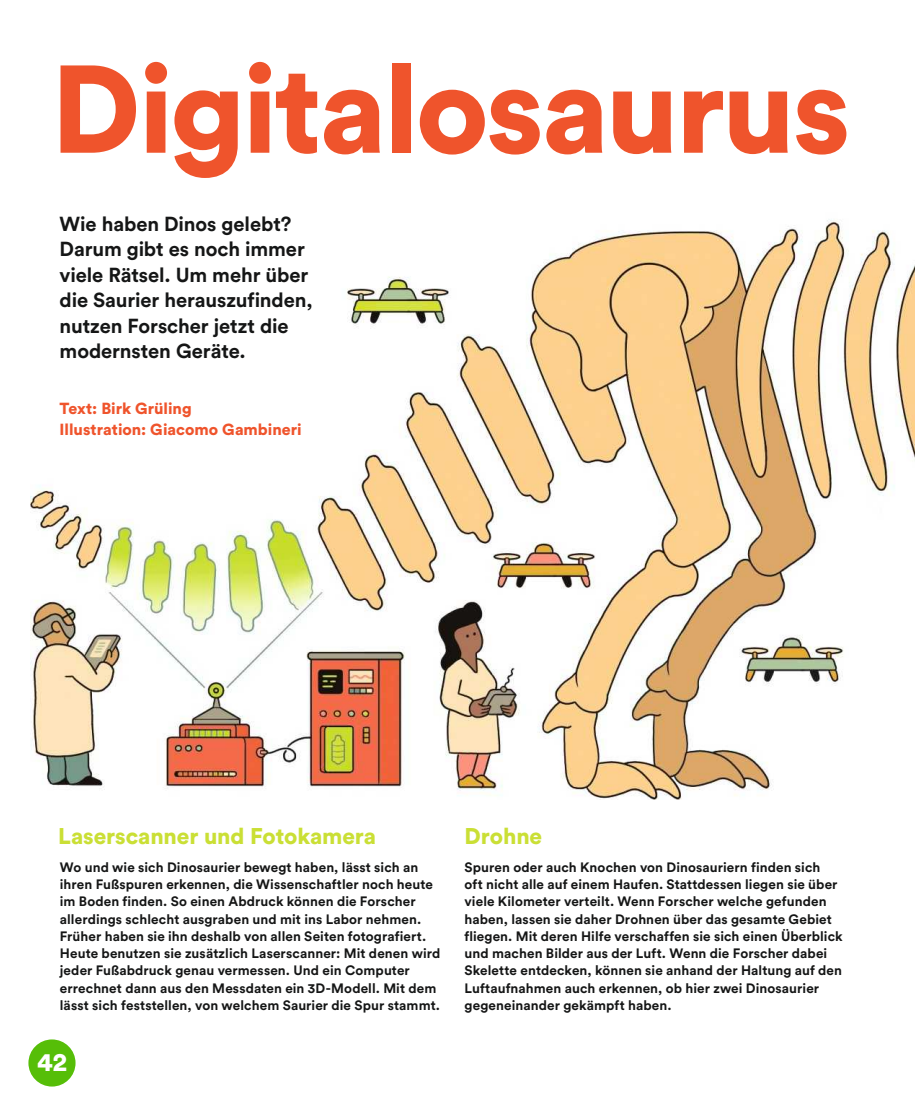
<style>
.page{position:relative;width:915px;height:1115px;background:#fff}
.page>*{position:absolute;margin:0;border:0;box-sizing:border-box;transform-origin:0 0}
.t1{font:900 123px "Circular Std";letter-spacing:-.025em;color:#ef542c}
.t2{font:900 25.8px "Circular Std";color:#fff}
.t3{font:900 22.5px "Circular Std";letter-spacing:-.005em;color:#cadf35}
.t4{font:700 20.1px/25.5px "Circular Std";letter-spacing:-.005em;color:#151616}
.t5{font:900 15.9px/21px "Circular Std";color:#ef542c}
.t6{font:700 13.5px/17.2px "Circular Std";letter-spacing:.005em;color:#151616}
</style>
<div class="page">
<img style="left:30px;top:219px;width:885px;height:580px">
<div style="left:28px;top:1039px;width:47px;height:47px;background:#56be08;border-radius:50%"></div>
<h1 class="t1" style="left:51px;top:28px;width:800px">Digitalosaurus</h1>
<h3 class="t4" style="left:60px;top:210px;width:254px">Wie haben Dinos gelebt?<br>Darum gibt es noch immer viele Rätsel. Um mehr über die Saurier herauszufinden, nutzen Forscher jetzt die modernsten Geräte.</h3>
<p class="t5" style="left:60px;top:397px;width:243px">Text: Birk Grüling<br>Illustration: Giacomo Gambineri</p>
<h3 class="t3" style="left:58px;top:820px;width:319px">Laserscanner und Fotokamera</h3>
<p class="t6" style="left:60px;top:857px;width:382px">Wo und wie sich Dinosaurier bewegt haben, lässt sich an ihren Fußspuren erkennen, die Wissenschaftler noch heute im Boden finden. So einen Abdruck können die Forscher allerdings schlecht ausgraben und mit ins Labor nehmen.<br>Früher haben sie ihn deshalb von allen Seiten fotografiert.<br>Heute benutzen sie zusätzlich Laserscanner: Mit denen wird jeder Fußabdruck genau vermessen. Und ein Computer errechnet dann aus den Messdaten ein 3D-Modell. Mit dem lässt sich feststellen, von welchem Saurier die Spur stammt.</p>
<h2 class="t2" style="left:37px;top:1044px;width:31px">42</h2>
<h3 class="t3" style="left:464px;top:820px;width:79px">Drohne</h3>
<p class="t6" style="left:464px;top:857px;width:379px">Spuren oder auch Knochen von Dinosauriern finden sich<br>oft nicht alle auf einem Haufen. Stattdessen liegen sie über viele Kilometer verteilt. Wenn Forscher welche gefunden haben, lassen sie daher Drohnen über das gesamte Gebiet fliegen. Mit deren Hilfe verschaffen sie sich einen Überblick und machen Bilder aus der Luft. Wenn die Forscher dabei Skelette entdecken, können sie anhand der Haltung auf den Luftaufnahmen auch erkennen, ob hier zwei Dinosaurier gegeneinander gekämpft haben.</p>
</div>
